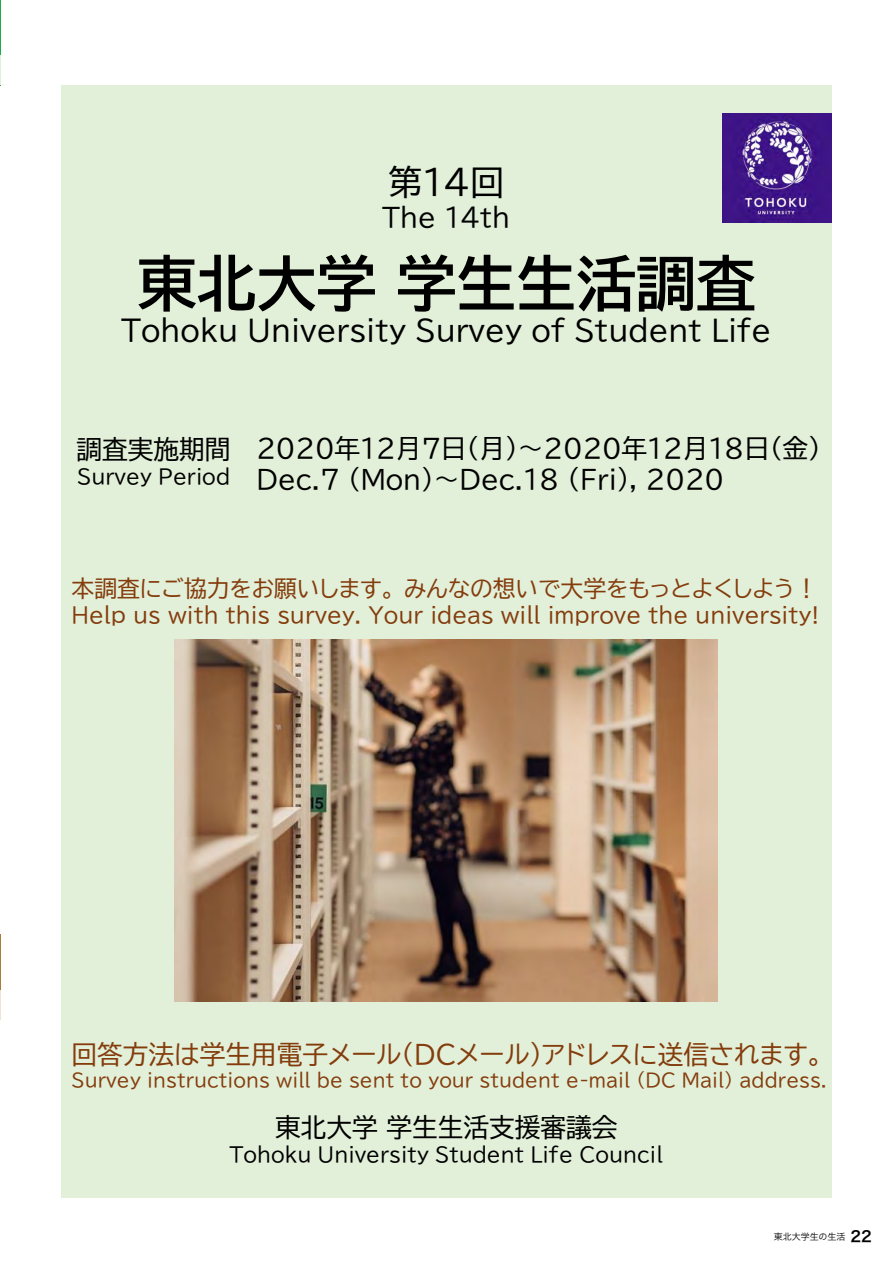
<style>
.page{position:relative;width:893px;height:1263px;background:#fff}
.page>*{position:absolute;margin:0;border:0;box-sizing:border-box;transform-origin:0 0}
.t1{font:59.85px "BIZ UDP Gothic Bold";color:#000}
.t2{font:34.2px "BIZ UDP Gothic";color:#000}
.t3{font:28.5px "BIZ UDP Gothic";color:#000}
.t4{font:25.65px/30.8px "BIZ UDP Gothic";color:#000}
.t5{font:25.65px "BIZ UDP Gothic";color:#843c0c}
.t6{font:22.8px "BIZ UDP Gothic";color:#843c0c}
.t7{font:21.45px "BIZ UDP Gothic";color:#843c0c}
.t8{font:19.95px "BIZ UDP Gothic";color:#000}
.t9{font:18.45px "BIZ UDP Gothic";letter-spacing:.005em;color:#843c0c}
.t10{font:9px "Hira Kaku Pro W3";color:#000}
.s1{font-family:"Hira Kaku Pro W6";font-size:15px}
</style>
<div class="page">
<div style="left:61px;top:85px;width:770px;height:1112px;background:#e2f0d9"></div>
<img style="left:722px;top:114px;width:109px;height:109px">
<img style="left:175px;top:640px;width:543px;height:362px">
<h2 class="t2" style="left:388px;top:164px;width:118px">第14回</h2>
<p class="t4" style="left:382px;top:201px;width:129px">The 14th</p>
<h1 class="t1" style="left:137px;top:253px;width:620px">東北大学学生生活調査</h1>
<p class="t3" style="left:121px;top:316px;width:651px">Tohoku University Survey of Student Life</p>
<p class="t4" style="left:77px;top:434px;width:155px">調査実施期間</p>
<p class="t8" style="left:77px;top:467px;width:155px">Survey Period</p>
<p class="t4" style="left:256px;top:433px;width:566px">2020年12月7日（月）～2020年12月18日（金）<br>Dec.7 (Mon)～Dec.18 (Fri), 2020</p>
<p class="t6" style="left:72px;top:577px;width:748px">本調査にご協力をお願いします。みんなの想いで大学をもっとよくしよう！</p>
<p class="t7" style="left:72px;top:604px;width:749px">Help us with this survey. Your ideas will improve the university!</p>
<p class="t5" style="left:72px;top:1041px;width:753px">回答方法は学生用電子メール（ＤＣメール）アドレスに送信されます。</p>
<p class="t9" style="left:72px;top:1071px;width:757px">Survey instructions will be sent to your student e-mail (DC Mail) address.</p>
<p class="t4" style="left:275px;top:1111px;width:344px">東北大学学生生活支援審議会</p>
<p class="t8" style="left:229px;top:1144px;width:435px">Tohoku University Student Life Council</p>
<p class="t10" style="left:774px;top:1228px;width:99px">東北大学生の生活 <span class="s1">22</span></p>
</div>
